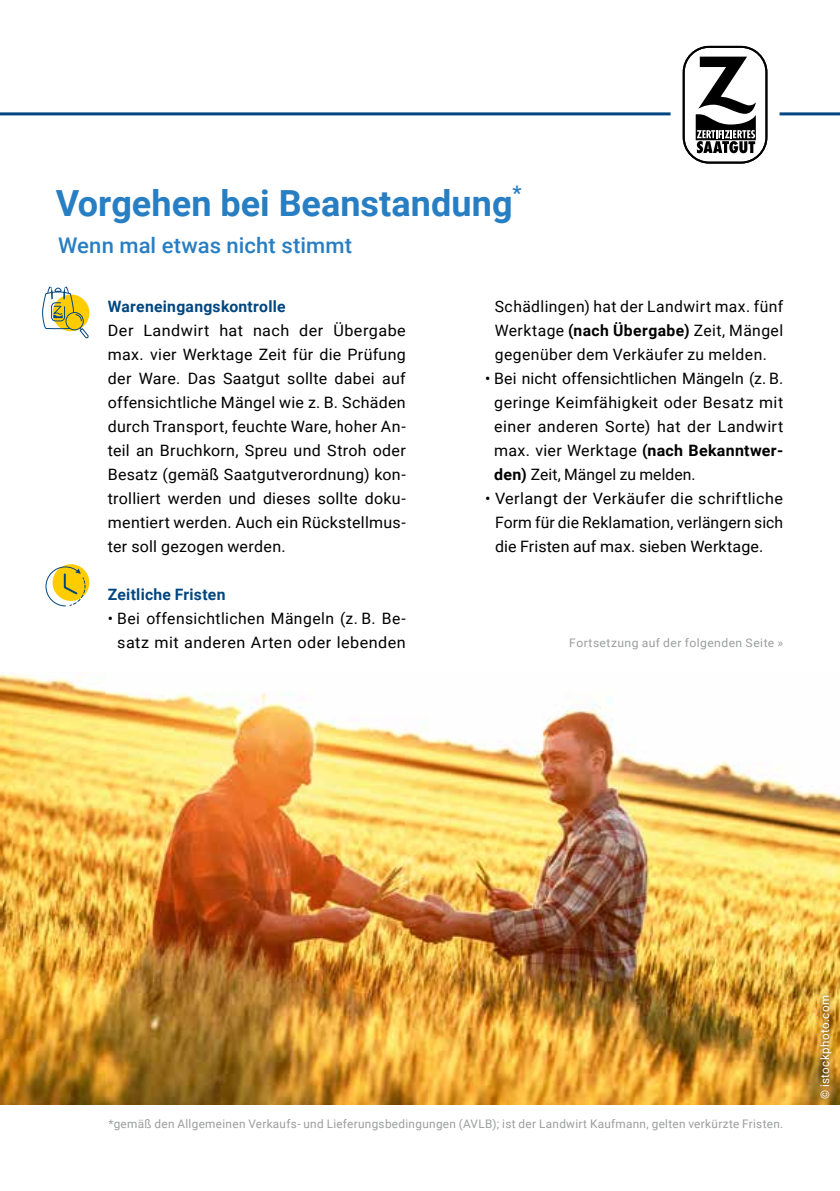
<style>
.page{position:relative;width:840px;height:1191px;background:#fff}
.page>*{position:absolute;margin:0;border:0;box-sizing:border-box;transform-origin:0 0}
.t1{font:700 36px "Roboto";color:#287ec2}
.t2{font:500 21.6px "Roboto";letter-spacing:.005em;color:#287ec2}
.t3{font:15.6px/24px "Roboto";letter-spacing:.02em;color:#000;text-align:justify}
.t4{font:700 15.6px "Roboto";letter-spacing:.015em;color:#004680}
.t5{font:11.8px "Roboto";letter-spacing:.03em;color:#9c9d9d}
.t6{font:11.8px "Roboto";letter-spacing:.04em;color:#fff}
.s1{font-weight:700}
</style>
<div class="page">
<hr style="left:0;top:112px;width:670px;height:3px;background:#004680">
<hr style="left:779px;top:112px;width:60px;height:3px;background:#004680">
<svg style="left:695px;top:57px;width:60px;height:96px"></svg>
<div style="left:682px;top:46px;width:85px;height:118px;border:2px solid #000;border-radius:25px"></div>
<img style="left:0;top:674px;width:839px;height:430px">
<svg style="left:42px;top:287px;width:48px;height:52px"></svg>
<div style="left:53px;top:564px;width:36px;height:37px;background:#fc0;border-radius:50%"></div>
<svg style="left:45px;top:566px;width:41px;height:41px"></svg>
<div style="left:814px;top:990px;width:22px;height:114px;background:#000;opacity:.75"></div>
<h1 class="t1" style="left:56px;top:178px;width:467px">Vorgehen bei Beanstandung<sup>*</sup></h1>
<h2 class="t2" style="left:58px;top:230px;width:295px">Wenn mal etwas nicht stimmt</h2>
<p class="t4" style="left:108px;top:296px;width:179px">Wareneingangskontrolle</p>
<p class="t3" style="left:108px;top:318px;width:299px">Der Landwirt hat nach der Übergabe max. vier Werktage Zeit für die Prüfung der Ware. Das Saatgut sollte dabei auf offensichtliche Mängel wie z. B. Schäden durch Transport, feuchte Ware, hoher An&shy;teil an Bruchkorn, Spreu und Stroh oder Besatz (gemäß Saatgutverordnung) kon&shy;trolliert werden und dieses sollte doku&shy;mentiert werden. Auch ein Rückstellmus&shy;ter soll gezogen werden.</p>
<p class="t4" style="left:108px;top:584px;width:119px">Zeitliche Fristen</p>
<p class="t3" style="left:108px;top:606px;width:299px;text-align:right">• Bei offensichtlichen Mängeln (z. B. Be&shy;satz mit anderen Arten oder lebenden</p>
<p class="t3" style="left:494px;top:294px;width:290px">Schädlingen) hat der Landwirt max. fünf Werktage <span class="s1">(nach Übergabe)</span> Zeit, Mängel gegenüber dem Verkäufer zu melden.</p>
<p class="t3" style="left:494px;top:366px;width:290px;text-indent:-9px">• Bei nicht offensichtlichen Mängeln (z. B. geringe Keimfähigkeit oder Besatz mit einer anderen Sorte) hat der Landwirt max. vier Werktage <span class="s1">(nach Bekanntwer&shy;den)</span> Zeit, Mängel zu melden.</p>
<p class="t3" style="left:494px;top:486px;width:289px;text-indent:-10px">• Verlangt der Verkäufer die schriftliche Form für die Reklamation, verlängern sich die Fristen auf max. sieben Werktage.</p>
<p class="t5" style="left:569px;top:634px;width:215px">Fortsetzung auf der folgenden Seite »</p>
<p class="t5" style="left:108px;top:1116px;width:676px">*gemäß den Allgemeinen Verkaufs- und Lieferungsbedingungen (AVLB); ist der Landwirt Kaufmann, gelten verkürzte Fristen.</p>
<p class="t6" style="left:816px;top:1098px;width:105px;rotate:-90deg">© istockphoto.com</p>
</div>
